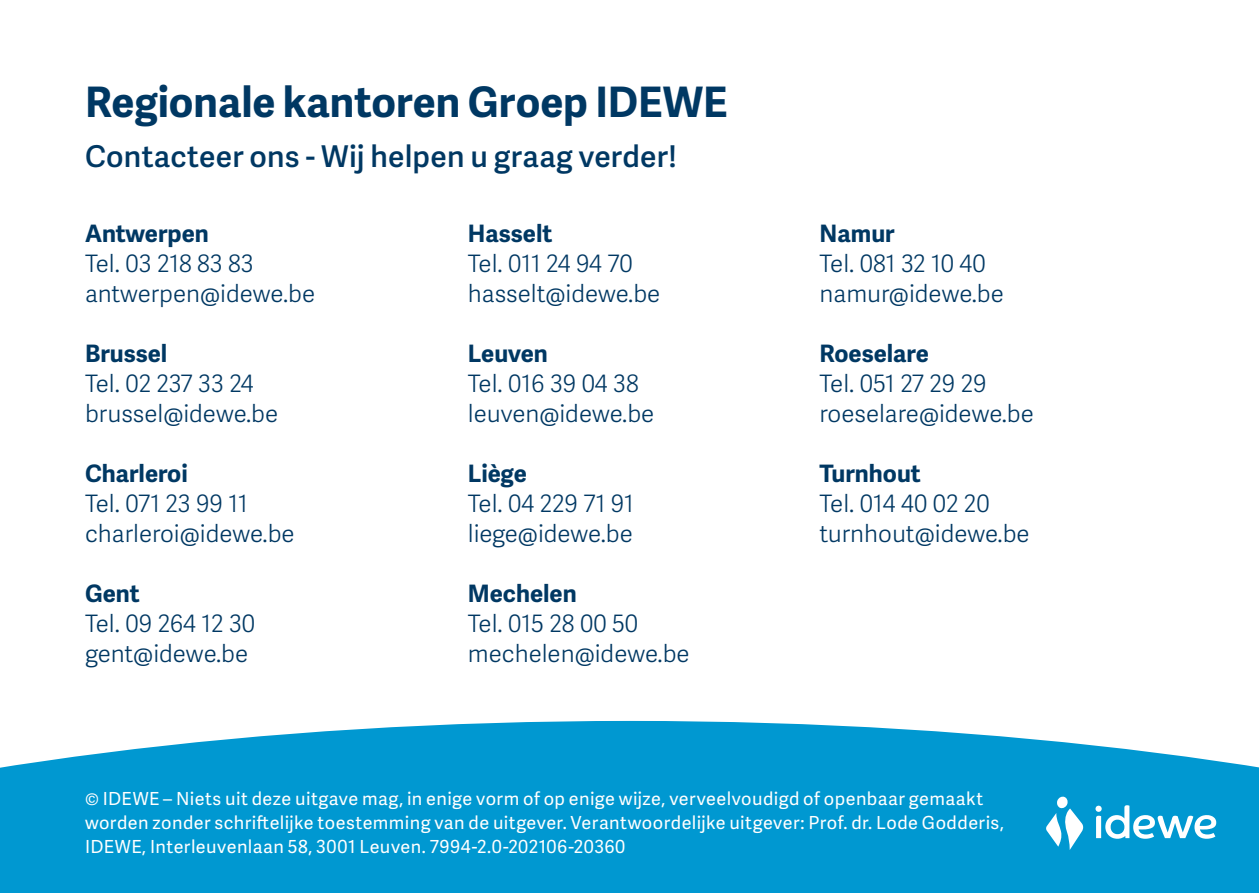
<style>
.page{position:relative;width:1259px;height:893px;background:#fff}
.page>*{position:absolute;margin:0;border:0;box-sizing:border-box;transform-origin:0 0}
.cover_title{font:700 42px "Adelle Sans";color:#003863}
.cover_title-2{font:600 30px "Adelle Sans";letter-spacing:.005em;color:#003863}
.Body_Adelle_Sans_lig{font:300 24px "Adelle Sans";color:#003863}
.Body_Adelle_Sans_lig-2{font:700 24px "Adelle Sans";color:#003863}
.copyright{font:18px/24px "Adelle Sans";letter-spacing:.025em;color:#fff}
</style>
<div class="page">
<svg style="left:0;top:721px;width:1259px;height:172px;background:#17a1d5"></svg>
<svg style="left:1045px;top:796px;width:39px;height:54px"></svg>
<svg style="left:1095px;top:805px;width:121px;height:34px"></svg>
<p class="cover_title" style="left:85px;top:71px;width:644px">Regionale kantoren Groep IDEWE</p>
<p class="cover_title-2" style="left:85px;top:134px;width:593px">Contacteer ons - Wij helpen u graag verder!</p>
<p class="Body_Adelle_Sans_lig-2" style="left:85px;top:216px;width:125px">Antwerpen</p>
<p class="Body_Adelle_Sans_lig" style="left:85px;top:246px;width:170px">Tel. 03 218 83 83</p>
<p class="Body_Adelle_Sans_lig" style="left:85px;top:276px;width:232px">antwerpen@idewe.be</p>
<p class="Body_Adelle_Sans_lig-2" style="left:85px;top:336px;width:84px">Brussel</p>
<p class="Body_Adelle_Sans_lig" style="left:85px;top:366px;width:170px">Tel. 02 237 33 24</p>
<p class="Body_Adelle_Sans_lig" style="left:85px;top:396px;width:195px">brussel@idewe.be</p>
<p class="Body_Adelle_Sans_lig-2" style="left:85px;top:456px;width:104px">Charleroi</p>
<p class="Body_Adelle_Sans_lig" style="left:85px;top:486px;width:164px">Tel. 071 23 99 11</p>
<p class="Body_Adelle_Sans_lig" style="left:85px;top:516px;width:211px">charleroi@idewe.be</p>
<p class="Body_Adelle_Sans_lig-2" style="left:85px;top:576px;width:56px">Gent</p>
<p class="Body_Adelle_Sans_lig" style="left:85px;top:606px;width:172px">Tel. 09 264 12 30</p>
<p class="Body_Adelle_Sans_lig" style="left:85px;top:636px;width:165px">gent@idewe.be</p>
<p class="Body_Adelle_Sans_lig-2" style="left:468px;top:216px;width:86px">Hasselt</p>
<p class="Body_Adelle_Sans_lig" style="left:468px;top:246px;width:166px">Tel. 011 24 94 70</p>
<p class="Body_Adelle_Sans_lig" style="left:468px;top:276px;width:194px">hasselt@idewe.be</p>
<p class="Body_Adelle_Sans_lig-2" style="left:468px;top:336px;width:82px">Leuven</p>
<p class="Body_Adelle_Sans_lig" style="left:468px;top:366px;width:172px">Tel. 016 39 04 38</p>
<p class="Body_Adelle_Sans_lig" style="left:468px;top:396px;width:188px">leuven@idewe.be</p>
<p class="Body_Adelle_Sans_lig-2" style="left:468px;top:456px;width:60px">Liège</p>
<p class="Body_Adelle_Sans_lig" style="left:468px;top:486px;width:167px">Tel. 04 229 71 91</p>
<p class="Body_Adelle_Sans_lig" style="left:468px;top:516px;width:166px">liege@idewe.be</p>
<p class="Body_Adelle_Sans_lig-2" style="left:468px;top:576px;width:110px">Mechelen</p>
<p class="Body_Adelle_Sans_lig" style="left:468px;top:606px;width:172px">Tel. 015 28 00 50</p>
<p class="Body_Adelle_Sans_lig" style="left:468px;top:636px;width:223px">mechelen@idewe.be</p>
<p class="Body_Adelle_Sans_lig-2" style="left:819px;top:216px;width:77px">Namur</p>
<p class="Body_Adelle_Sans_lig" style="left:819px;top:246px;width:168px">Tel. 081 32 10 40</p>
<p class="Body_Adelle_Sans_lig" style="left:819px;top:276px;width:186px">namur@idewe.be</p>
<p class="Body_Adelle_Sans_lig-2" style="left:819px;top:336px;width:111px">Roeselare</p>
<p class="Body_Adelle_Sans_lig" style="left:819px;top:366px;width:169px">Tel. 051 27 29 29</p>
<p class="Body_Adelle_Sans_lig" style="left:819px;top:396px;width:216px">roeselare@idewe.be</p>
<p class="Body_Adelle_Sans_lig-2" style="left:819px;top:456px;width:103px">Turnhout</p>
<p class="Body_Adelle_Sans_lig" style="left:819px;top:486px;width:172px">Tel. 014 40 02 20</p>
<p class="Body_Adelle_Sans_lig" style="left:819px;top:516px;width:212px">turnhout@idewe.be</p>
<p class="copyright" style="left:85px;top:786px;width:920px">© IDEWE – Niets uit deze uitgave mag, in enige vorm of op enige wijze, verveelvoudigd of openbaar gemaakt worden zonder schriftelijke toestemming van de uitgever. Verantwoordelijke uitgever: Prof. dr. Lode Godderis,<br>IDEWE, Interleuvenlaan 58, 3001 Leuven. 7994-2.0-202106-20360</p>
</div>
